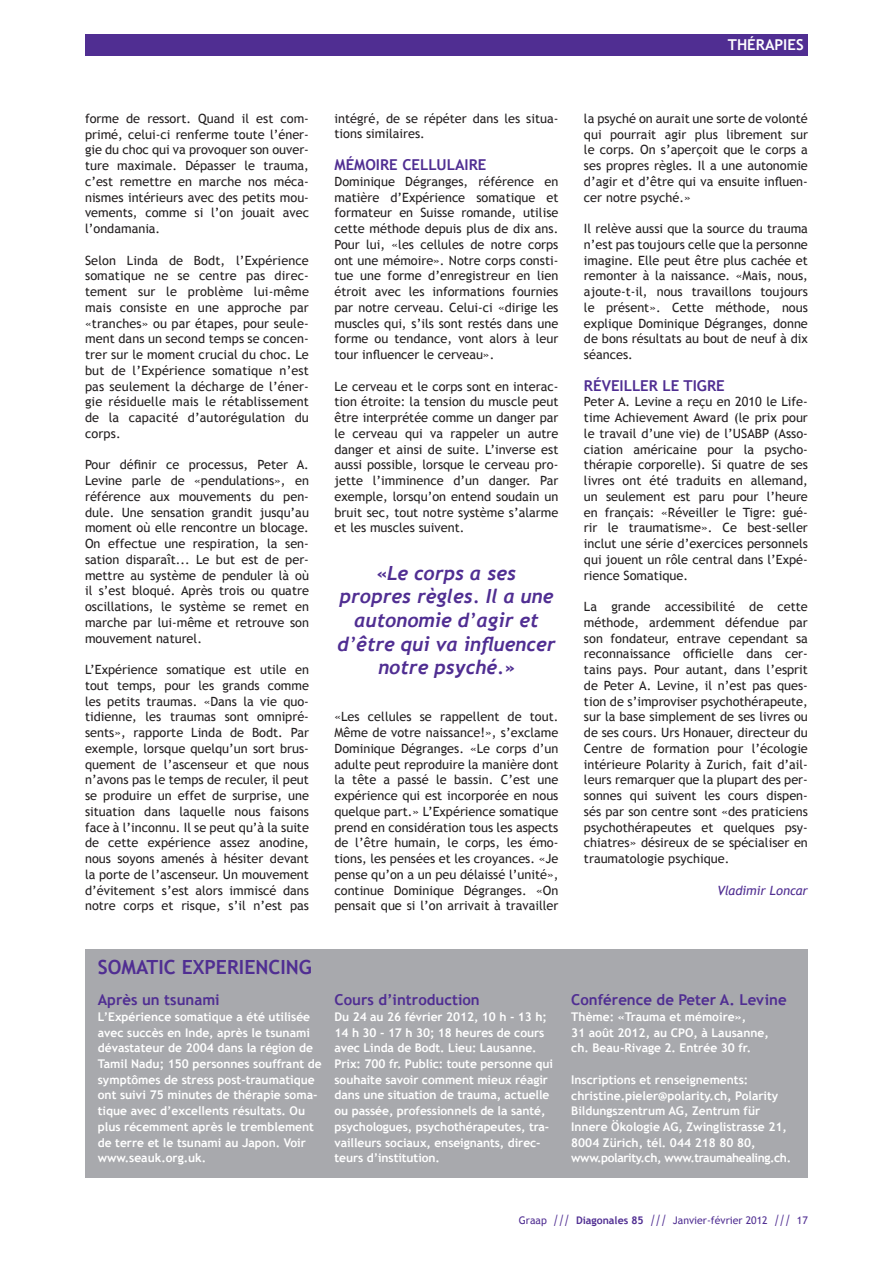
<style>
.page{position:relative;width:893px;height:1263px;background:#fff}
.page>*{position:absolute;margin:0;border:0;box-sizing:border-box;transform-origin:0 0}
.t1{font:italic 700 19.5px/23.7px "Trebuchet";color:#502e92;text-align:center}
.t2{font:700 19.5px "Trebuchet MS";color:#502e92}
.t3{font:700 15px "Trebuchet MS";color:#502e92}
.t4{font:700 15px "Trebuchet MS";color:#fff}
.t5{font:12.75px/15.8px "Trebuchet MS";color:#231f20;text-align:justify}
.t6{font:italic 12.75px "Trebuchet MS";letter-spacing:-.005em;color:#502e92}
.t7{font:700 12px/15.8px "Trebuchet MS";color:#fff}
.t8{font:10.5px "Trebuchet MS";color:#502e92}
.s1{font-size:15.75px}
.s2{font-weight:700}
</style>
<div class="page">
<div style="left:85px;top:34px;width:723px;height:21px;background:#502e92"></div>
<div style="left:85px;top:950px;width:723px;height:228px;background:#a8a9ad"></div>
<p class="t4" style="left:728px;top:35px;width:68px">THéRAPIES</p>
<p class="t5" style="left:85px;top:111px;width:225px">forme de ressort. Quand il est com&shy;primé, celui-ci renferme toute l’éner&shy;gie du choc qui va provoquer son ouver&shy;ture maximale. Dépasser le trauma, c’est remettre en marche nos méca&shy;nismes intérieurs avec des petits mou&shy;vements, comme si l’on jouait avec l’ondamania.</p>
<p class="t5" style="left:85px;top:252px;width:225px">Selon Linda de Bodt, l’Expérience somatique ne se centre pas direc&shy;tement sur le problème lui-même mais consiste en une approche par «tranches» ou par étapes, pour seule&shy;ment dans un second temps se concen&shy;trer sur le moment crucial du choc. Le but de l’Expérience somatique n’est pas seulement la décharge de l’éner&shy;gie résiduelle mais le rétablissement de la capacité d’autorégulation du corps.</p>
<p class="t5" style="left:85px;top:457px;width:225px">Pour définir ce processus, Peter A.<br>Levine parle de «pendulations», en référence aux mouvements du pen&shy;dule. Une sensation grandit jusqu’au moment où elle rencontre un blocage.<br>On effectue une respiration, la sen&shy;sation disparaît... Le but est de per&shy;mettre au système de penduler là où il s’est bloqué. Après trois ou quatre oscillations, le système se remet en marche par lui-même et retrouve son mouvement naturel.</p>
<p class="t5" style="left:85px;top:662px;width:225px">L’Expérience somatique est utile en tout temps, pour les grands comme les petits traumas. «Dans la vie quo&shy;tidienne, les traumas sont omnipré&shy;sents», rapporte Linda de Bodt. Par exemple, lorsque quelqu’un sort brus&shy;quement de l’ascenseur et que nous n’avons pas le temps de reculer, il peut se produire un effet de surprise, une situation dans laquelle nous faisons face à l’inconnu. Il se peut qu’à la suite de cette expérience assez anodine, nous soyons amenés à hésiter devant la porte de l’ascenseur. Un mouvement d’évitement s’est alors immiscé dans notre corps et risque, s’il n’est pas</p>
<p class="t5" style="left:334px;top:111px;width:225px">intégré, de se répéter dans les situa&shy;tions similaires.</p>
<p class="t3" style="left:334px;top:155px;width:152px">MÉMOIRE CELLULAIRE</p>
<p class="t5" style="left:334px;top:174px;width:225px">Dominique Dégranges, référence en matière d’Expérience somatique et formateur en Suisse romande, utilise cette méthode depuis plus de dix ans.<br>Pour lui, «les cellules de notre corps ont une mémoire». Notre corps consti&shy;tue une forme d’enregistreur en lien étroit avec les informations fournies par notre cerveau. Celui-ci «dirige les muscles qui, s’ils sont restés dans une forme ou tendance, vont alors à leur tour influencer le cerveau».</p>
<p class="t5" style="left:334px;top:378px;width:225px">Le cerveau et le corps sont en interac&shy;tion étroite: la tension du muscle peut être interprétée comme un danger par le cerveau qui va rappeler un autre danger et ainsi de suite. L’inverse est aussi possible, lorsque le cerveau pro&shy;jette l’imminence d’un danger. Par exemple, lorsqu’on entend soudain un bruit sec, tout notre système s’alarme et les muscles suivent.</p>
<h1 class="t1" style="left:337px;top:561px;width:219px">«Le corps a ses<br>propres règles. Il a une autonomie d’agir et d’être qui va influencer notre psyché.»</h1>
<p class="t5" style="left:334px;top:709px;width:225px">«Les cellules se rappellent de tout.<br>Même de votre naissance!», s’exclame Dominique Dégranges. «Le corps d’un adulte peut reproduire la manière dont la tête a passé le bassin. C’est une expérience qui est incorporée en nous quelque part.» L’Expérience somatique prend en considération tous les aspects de l’être humain, le corps, les émo&shy;tions, les pensées et les croyances. «Je pense qu’on a un peu délaissé l’unité», continue Dominique Dégranges. «On pensait que si l’on arrivait à travailler</p>
<p class="t5" style="left:584px;top:111px;width:225px">la psyché on aurait une sorte de volonté qui pourrait agir plus librement sur le corps. On s’aperçoit que le corps a ses propres règles. Il a une autonomie d’agir et d’être qui va ensuite influen&shy;cer notre psyché.»</p>
<p class="t5" style="left:584px;top:221px;width:225px">Il relève aussi que la source du trauma n’est pas toujours celle que la personne imagine. Elle peut être plus cachée et remonter à la naissance. «Mais, nous, ajoute-t-il, nous travaillons toujours le présent». Cette méthode, nous explique Dominique Dégranges, donne de bons résultats au bout de neuf à dix séances.</p>
<p class="t3" style="left:584px;top:376px;width:141px">RÉVEILLER LE TIGRE</p>
<p class="t5" style="left:584px;top:394px;width:225px">Peter A. Levine a reçu en 2010 le Life&shy;time Achievement Award (le prix pour le travail d’une vie) de l’USABP (Asso&shy;ciation américaine pour la psycho&shy;thérapie corporelle). Si quatre de ses livres ont été traduits en allemand, un seulement est paru pour l’heure en français: «Réveiller le Tigre: gué&shy;rir le traumatisme». Ce best-seller inclut une série d’exercices personnels qui jouent un rôle central dans l’Expé&shy;rience Somatique.</p>
<p class="t5" style="left:584px;top:599px;width:225px">La grande accessibilité de cette méthode, ardemment défendue par son fondateur, entrave cependant sa reconnaissance officielle dans cer&shy;tains pays. Pour autant, dans l’esprit de Peter A. Levine, il n’est pas ques&shy;tion de s’improviser psychothérapeute, sur la base simplement de ses livres ou de ses cours. Urs Honauer, directeur du Centre de formation pour l’écologie intérieure Polarity à Zurich, fait d’ail&shy;leurs remarquer que la plupart des per&shy;sonnes qui suivent les cours dispen&shy;sés par son centre sont «des praticiens psychothérapeutes et quelques psy&shy;chiatres» désireux de se spécialiser en traumatologie psychique.</p>
<p class="t6" style="left:717px;top:882px;width:92px">Vladimir Loncar</p>
<h1 class="t2" style="left:98px;top:954px;width:216px">SOMATIC EXPERIENCING</h1>
<p class="t3" style="left:98px;top:990px;width:123px">Après un tsunami</p>
<p class="t7" style="left:98px;top:1008px;width:225px">L’Expérience somatique a été utilisée avec succès en Inde, après le tsunami dévastateur de 2004 dans la région de Tamil Nadu; 150 personnes souffrant de symptômes de stress post-traumatique ont suivi 75 minutes de thérapie soma&shy;tique avec d’excellents résultats. Ou plus récemment après le tremblement de terre et le tsunami au Japon. Voir www.seauk.org.uk.</p>
<p class="t3" style="left:334px;top:990px;width:147px">Cours d’introduction</p>
<p class="t7" style="left:334px;top:1008px;width:220px">Du 24 au 26 février 2012, 10 h - 13 h; 14 h 30 - 17 h 30; 18 heures de cours avec Linda de Bodt. Lieu: Lausanne.<br>Prix: 700 fr. Public: toute personne qui souhaite savoir comment mieux réagir dans une situation de trauma, actuelle ou passée, professionnels de la santé, psychologues, psychothérapeutes, tra&shy;vailleurs sociaux, enseignants, direc&shy;teurs d’institution.</p>
<p class="t3" style="left:571px;top:990px;width:217px">Conférence de Peter A. Levine</p>
<p class="t7" style="left:571px;top:1008px;width:199px">Thème: «Trauma et mémoire»,<br>31 août 2012, au CPO, à Lausanne, ch. Beau-Rivage 2. Entrée 30 fr.</p>
<p class="t7" style="left:571px;top:1071px;width:221px">Inscriptions et renseignements: christine.pieler@polarity.ch, Polarity Bildungszentrum AG, Zentrum für Innere Ökologie AG, Zwinglistrasse 21, 8004 Zürich, tél. 044 218 80 80, www.polarity.ch, www.traumahealing.ch.</p>
<p class="t8" style="left:519px;top:1214px;width:291px">Graap <span class="s1">///</span> <span class="s2">Diagonales 85</span> <span class="s1">///</span> Janvier-février 2012 <span class="s1">///</span> 17</p>
</div>
